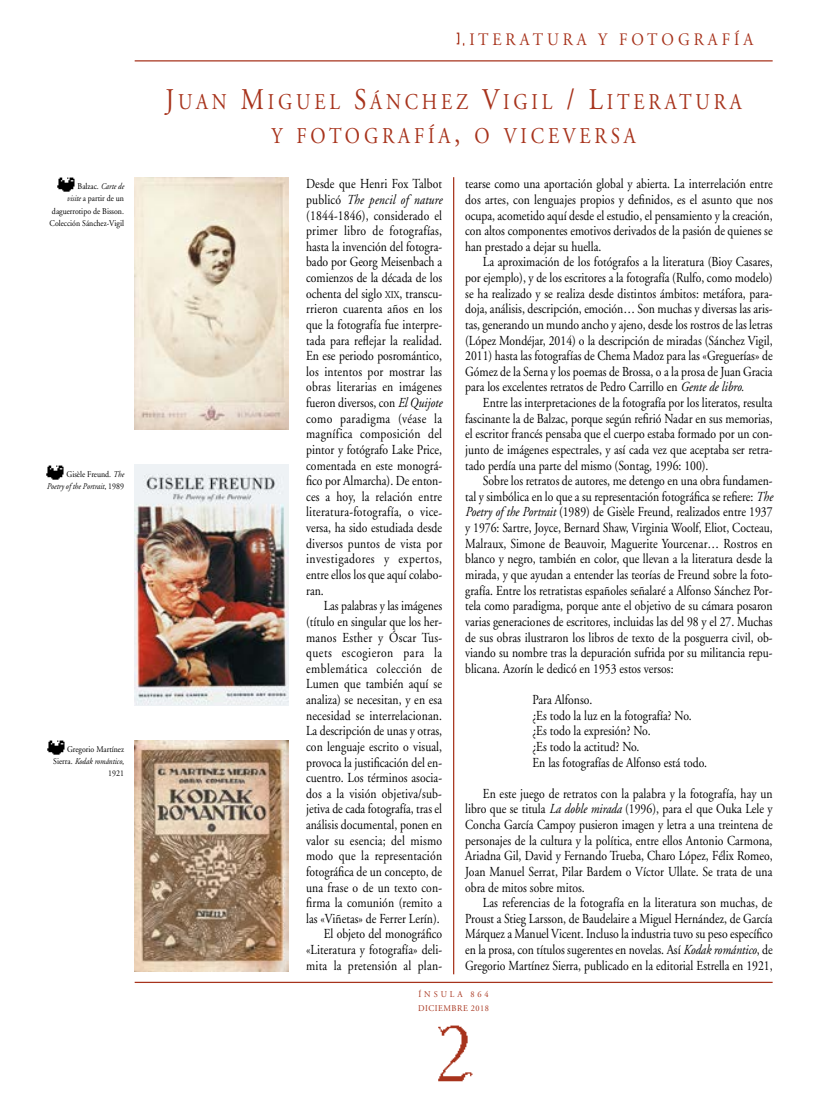
<style>
.page{position:relative;width:840px;height:1120px;background:#fff}
.page>*{position:absolute;margin:0;border:0;box-sizing:border-box;transform-origin:0 0}
.t1{font:22.5px/33.8px "Adobe Garamond";letter-spacing:.2em;color:#a7331c;text-align:center;scale:.85 1}
.t2{font:17.5px "Adobe Garamond";color:#a7331c;scale:.9 1}
.t3{font:13.75px/15.6px "Adobe Garamond";color:#000;text-align:justify;scale:.85 1}
.t4{font:8.75px/12.2px "Adobe Garamond";color:#000;text-align:right;scale:.9 1}
.t5{font:italic 8.75px/12.2px "Adobe Garamond";color:#000;text-align:right;scale:.85 1}
.t6{font:8.75px/13.8px "Adobe Garamond";letter-spacing:.06em;color:#a7331c;scale:.95 1}
.s1{font-style:italic}
.s2{font-style:normal}
.s3{font-size:30px}
.s4{font-size:10.25px}
</style>
<div class="page">
<img style="left:456px;top:32px;width:9px;height:14px">
<hr style="left:135px;top:60px;width:637px;height:1px;background:#a7331c">
<hr style="left:135px;top:981px;width:637px;height:2px;background:#a7331c">
<hr style="left:453px;top:177px;width:1px;height:797px;background:#a7331c">
<img style="left:135px;top:177px;width:153px;height:252px">
<img style="left:135px;top:464px;width:153px;height:241px">
<img style="left:135px;top:741px;width:153px;height:230px">
<img style="left:58px;top:177px;width:17px;height:15px">
<img style="left:47px;top:465px;width:17px;height:15px">
<img style="left:47px;top:740px;width:18px;height:15px">
<img style="left:438px;top:1025px;width:35px;height:57px">
<p class="t4" style="left:50px;top:180px;width:84px">Balzac. <span class="s1">Carte de<br>visite</span> a partir de un daguerrotipo de Bisson.<br>Colección Sánchez-Vigil</p>
<p class="t5" style="left:47px;top:468px;width:92px"><span class="s2">Gisèle Freund.</span> The<br>Poetry of the Portrait<span class="s2">, 1989</span></p>
<p class="t4" style="left:53px;top:743px;width:80px">Gregorio Martínez<br>Sierra. <span class="s1">Kodak romántico</span>,<br>1921</p>
<p class="t2" style="left:469px;top:30px;width:317px">I T E R A T U R A Y F O T O G R A F Í A</p>
<h1 class="t1" style="left:166px;top:85px;width:679px"><span class="s3">J</span>UAN <span class="s3">M</span>IGUEL <span class="s3">S</span> ÁNCHEZ <span class="s3">V</span>IGIL <span class="s3">/ L</span>ITERATURA<br>Y FOTOGRAFÍA<span class="s3">,</span> O VICEVERSA</h1>
<p class="t3" style="left:306px;top:176px;width:162px">Desde que Henri Fox Talbot publicó <span class="s1">The pencil of nature </span>(1844-1846), considerado el primer libro de fotografías, hasta la invención del fotogra&shy;bado por Georg Meisenbach a comienzos de la década de los ochenta del siglo <span class="s4">XIX</span>, transcu&shy;rrieron cuarenta años en los que la fotografía fue interpre&shy;tada para reflejar la realidad.<br>En ese periodo posromántico, los intentos por mostrar las obras literarias en imágenes fueron diversos, con <span class="s1">El Quijote </span>como paradigma (véase la magnífica composición del pintor y fotógrafo Lake Price, comentada en este monográ&shy;fico por Almarcha). De enton&shy;ces a hoy, la relación entre literatura-fotografía, o vice&shy;versa, ha sido estudiada desde diversos puntos de vista por investigadores y expertos, entre ellos los que aquí colabo&shy;ran.</p>
<p class="t3" style="left:306px;top:598px;width:162px;text-align:right">Las palabras y las imágenes (título en singular que los her&shy;manos Esther y Óscar Tus&shy;quets escogieron para la emblemática colección de<br>Lumen que también aquí se analiza) se necesitan, y en esa necesidad se interrelacionan.<br>La descripción de unas y otras, con lenguaje escrito o visual, provoca la justificación del en&shy;cuentro. Los términos asocia&shy;dos a la visión objetiva/sub&shy;jetiva de cada fotografía, tras el análisis documental, ponen en valor su esencia; del mismo modo que la representación fotográfica de un concepto, de una frase o de un texto con&shy;firma la comunión (remito a las «Viñetas» de Ferrer Lerín).<br>El objeto del monográfico «Literatura y fotografía» deli&shy;mita la pretensión al plan-</p>
<p class="t3" style="left:465px;top:176px;width:363px">tearse como una aportación global y abierta. La interrelación entre dos artes, con lenguajes propios y definidos, es el asunto que nos ocupa, acometido aquí desde el estudio, el pensamiento y la creación, con altos componentes emotivos derivados de la pasión de quienes se han prestado a dejar su huella.</p>
<p class="t3" style="left:465px;top:255px;width:363px;text-indent:18px">La aproximación de los fotógrafos a la literatura (Bioy Casares, por ejemplo), y de los escritores a la fotografía (Rulfo, como modelo) se ha realizado y se realiza desde distintos ámbitos: metáfora, para&shy;doja, análisis, descripción, emoción… Son muchas y diversas las aris&shy;tas, generando un mundo ancho y ajeno, desde los rostros de las letras (López Mondéjar, 2014) o la descripción de miradas (Sánchez Vigil, 2011) hasta las fotografías de Chema Madoz para las «Greguerías» de Gómez de la Serna y los poemas de Brossa, o a la prosa de Juan Gracia para los excelentes retratos de Pedro Carrillo en <span class="s1">Gente de libro.</span></p>
<p class="t3" style="left:465px;top:395px;width:363px;text-indent:18px">Entre las interpretaciones de la fotografía por los literatos, resulta fascinante la de Balzac, porque según refirió Nadar en sus memorias, el escritor francés pensaba que el cuerpo estaba formado por un con&shy;junto de imágenes espectrales, y así cada vez que aceptaba ser retra&shy;tado perdía una parte del mismo (Sontag, 1996: 100).</p>
<p class="t3" style="left:465px;top:473px;width:363px;text-indent:18px">Sobre los retratos de autores, me detengo en una obra fundamen&shy;tal y simbólica en lo que a su representación fotográfica se refiere: <span class="s1">The Poetry of the Portrait</span> (1989) de Gisèle Freund, realizados entre 1937 y 1976: Sartre, Joyce, Bernard Shaw, Virginia Woolf, Eliot, Cocteau, Malraux, Simone de Beauvoir, Maguerite Yourcenar… Rostros en blanco y negro, también en color, que llevan a la literatura desde la mirada, y que ayudan a entender las teorías de Freund sobre la foto&shy;grafía. Entre los retratistas españoles señalaré a Alfonso Sánchez Por&shy;tela como paradigma, porque ante el objetivo de su cámara posaron varias generaciones de escritores, incluidas las del 98 y el 27. Muchas de sus obras ilustraron los libros de texto de la posguerra civil, ob&shy;viando su nombre tras la depuración sufrida por su militancia repu&shy;blicana. Azorín le dedicó en 1953 estos versos:</p>
<p class="t3" style="left:532px;top:692px;width:207px;text-align:left">Para Alfonso.<br>¿Es todo la luz en la fotografía? No. ¿Es todo la expresión? No.<br>¿Es todo la actitud? No.<br>En las fotografías de Alfonso está todo.</p>
<p class="t3" style="left:465px;top:786px;width:363px;text-indent:18px">En este juego de retratos con la palabra y la fotografía, hay un libro que se titula <span class="s1">La doble mirada</span> (1996), para el que Ouka Lele y Concha García Campoy pusieron imagen y letra a una treintena de personajes de la cultura y la política, entre ellos Antonio Carmona, Ariadna Gil, David y Fernando Trueba, Charo López, Félix Romeo, Joan Manuel Serrat, Pilar Bardem o Víctor Ullate. Se trata de una obra de mitos sobre mitos.</p>
<p class="t3" style="left:465px;top:895px;width:363px;text-indent:18px">Las referencias de la fotografía en la literatura son muchas, de Proust a Stieg Larsson, de Baudelaire a Miguel Hernández, de García Márquez a Manuel Vicent. Incluso la industria tuvo su peso específico en la prosa, con títulos sugerentes en novelas. Así <span class="s1">Kodak romántico</span>, de Gregorio Martínez Sierra, publicado en la editorial Estrella en 1921,</p>
<p class="t6" style="left:418px;top:987px;width:76px">ÍNSULA 864<br>DICIEMBRE 2018</p>
</div>
